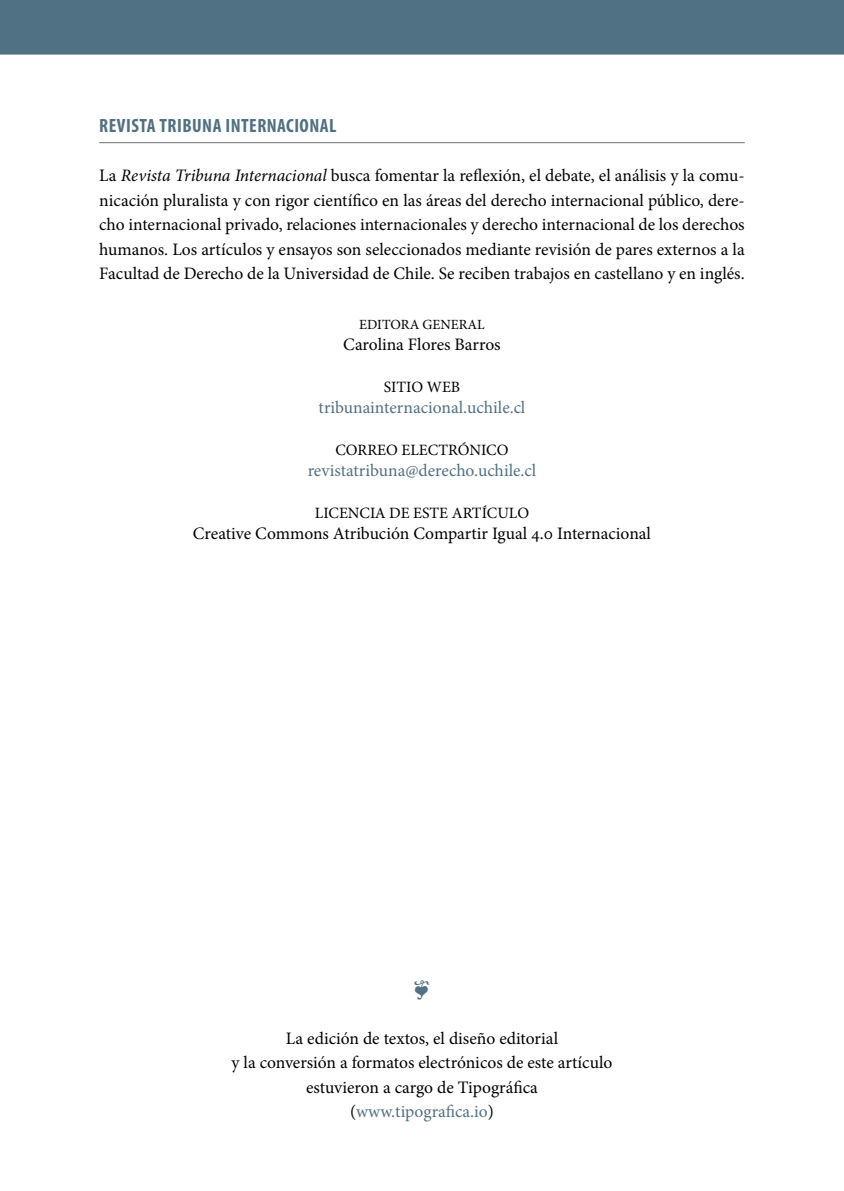
<style>
.page{position:relative;width:844px;height:1191px;background:#fff}
.page>*{position:absolute;margin:0;border:0;box-sizing:border-box;transform-origin:0 0}
.t1{font:21px "Minion Pro";color:#507083}
.t2{font:700 condensed 19.25px "Myriad Pro";letter-spacing:.025em;color:#507083}
.t3{font:17.5px/24.5px "Minion Pro";color:#000;text-align:justify}
.t4{font:17.5px "Minion Pro";color:#507083}
.t5{font:15.75px "Minion Pro";color:#000}
.t6{font:14px "Minion Pro";color:#000}
.s1{font-style:italic}
.s2{color:#507083}
</style>
<div class="page">
<div style="left:1px;top:1px;width:841px;height:53px;background:#507083"></div>
<div style="left:0;top:0;width:843px;height:55px;border:2px solid #507083"></div>
<hr style="left:99px;top:142px;width:645px;height:1px;background:#706f6f">
<p class="t2" style="left:99px;top:113px;width:238px">REVISTA TRIBUNA INTERNACIONAL</p>
<p class="t3" style="left:99px;top:164px;width:646px">La <span class="s1">Revista Tribuna Internacional</span> busca fomentar la reflexión, el debate, el análisis y la comu&shy;nicación pluralista y con rigor científico en las áreas del derecho internacional público, dere&shy;cho internacional privado, relaciones internacionales y derecho internacional de los derechos humanos. Los artículos y ensayos son seleccionados mediante revisión de pares externos a la Facultad de Derecho de la Universidad de Chile. Se reciben trabajos en castellano y en inglés.</p>
<p class="t6" style="left:359px;top:315px;width:127px">EDITORA GENERAL</p>
<p class="t3" style="left:343px;top:332px;width:159px">Carolina Flores Barros</p>
<p class="t5" style="left:383px;top:376px;width:78px">SITIO WEB</p>
<p class="t4" style="left:318px;top:395px;width:208px">tribunainternacional.uchile.cl</p>
<p class="t5" style="left:335px;top:439px;width:175px">CORREO ELECTRÓNICO</p>
<p class="t4" style="left:307px;top:458px;width:230px">revistatribuna@derecho.uchile.cl</p>
<p class="t5" style="left:315px;top:502px;width:216px">LICENCIA DE ESTE ARTÍCULO</p>
<p class="t3" style="left:193px;top:521px;width:459px">Creative Commons Atribución Compartir Igual 4.0 Internacional</p>
<p class="t1" style="left:413px;top:973px;width:19px">❦</p>
<p class="t3" style="left:231px;top:1025px;width:382px;text-align:center">La edición de textos, el diseño editorial<br>y la conversión a formatos electrónicos de este artículo estuvieron a cargo de Tipográfica<br>(<span class="s2">www.tipografica.io</span>)</p>
</div>
